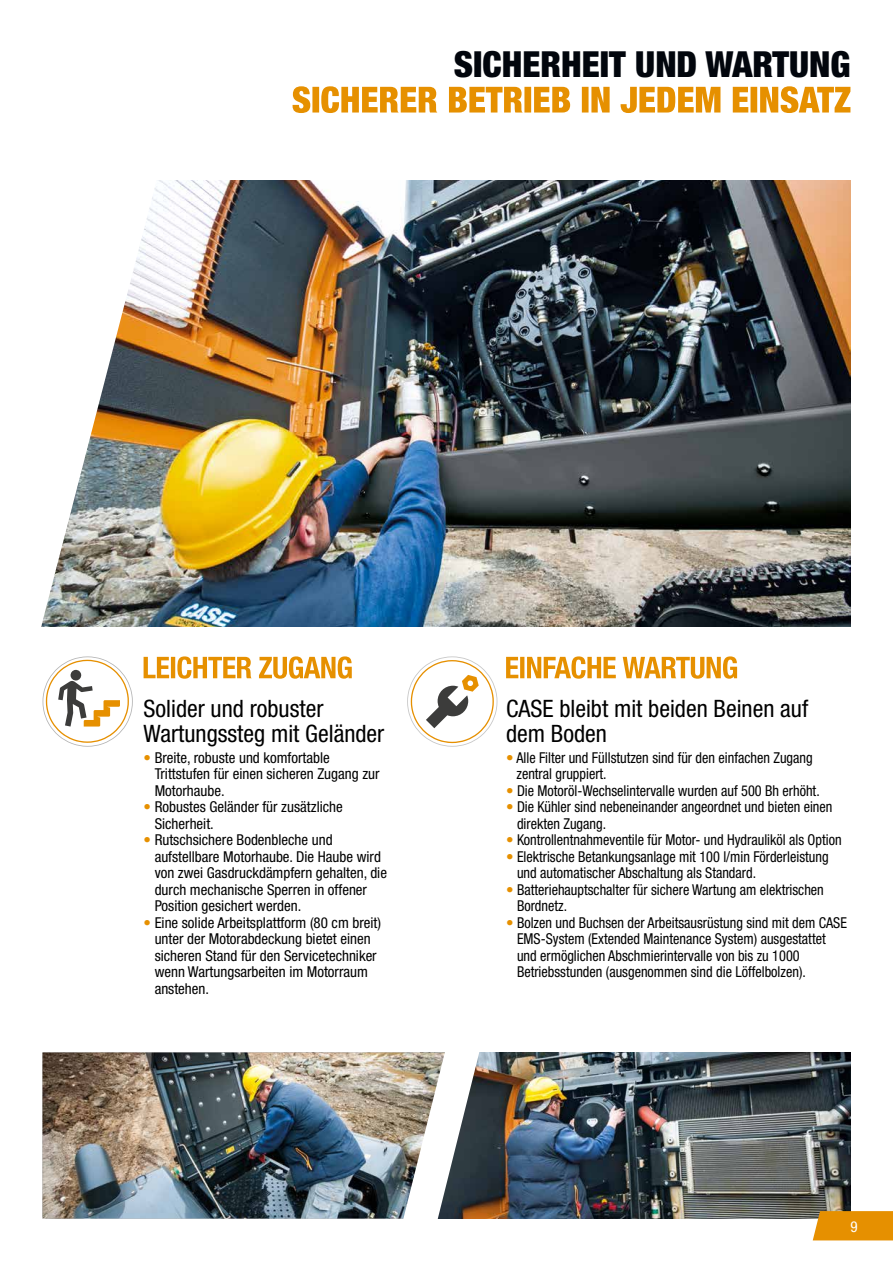
<style>
.page{position:relative;width:893px;height:1263px;background:#fff}
.page>*{position:absolute;margin:0;border:0;box-sizing:border-box;transform-origin:0 0}
.t1{font:900 condensed 36px "Helvetica Neue LT Pro";color:#02060d}
.t2{font:condensed 24px/25.5px "Helvetica Neue LT Pro";color:#000}
.t3{font:condensed 15px/16.5px "Helvetica Neue LT Pro";color:#000;scale:.95 1}
.t4{font:condensed 15px/16.5px "Helvetica Neue LT Pro";color:#000}
.t5{font:condensed 15px "Helvetica Neue LT Pro";color:#fff}
.s1{color:#e69000}
</style>
<div class="page">
<img style="left:169px;top:180px;width:681px;height:447px">
<img style="left:482px;top:1052px;width:368px;height:166px">
<img style="left:43px;top:1052px;width:360px;height:166px">
<svg style="left:813px;top:1211px;width:80px;height:29px;background:#e39108"></svg>
<img style="left:41px;top:180px;width:128px;height:447px">
<img style="left:403px;top:1052px;width:79px;height:167px">
<svg style="left:293px;top:86px;width:557px;height:27px"></svg>
<svg style="left:144px;top:656px;width:208px;height:23px"></svg>
<svg style="left:43px;top:656px;width:90px;height:91px"></svg>
<svg style="left:407px;top:656px;width:90px;height:91px"></svg>
<svg style="left:506px;top:656px;width:231px;height:23px"></svg>
<h1 class="t1" style="left:454px;top:42px;width:398px">SICHERHEIT UND WARTUNG</h1>
<h2 class="t2" style="left:144px;top:695px;width:242px">Solider und robuster<br>Wartungssteg mit Geländer</h2>
<p class="t4" style="left:155px;top:749px;width:226px;text-indent:-11px"><span class="s1">•</span> Breite, robuste und komfortable<br>Trittstufen für einen sicheren Zugang zur<br>Motorhaube.</p>
<p class="t4" style="left:155px;top:799px;width:190px;text-indent:-11px"><span class="s1">•</span> Robustes Geländer für zusätzliche<br>Sicherheit.</p>
<p class="t4" style="left:155px;top:832px;width:234px;text-indent:-11px"><span class="s1">•</span> Rutschsichere Bodenbleche und aufstellbare Motorhaube. Die Haube wird von zwei Gasdruckdämpfern gehalten, die durch mechanische Sperren in offener Position gesichert werden.</p>
<p class="t4" style="left:155px;top:914px;width:228px;text-indent:-11px"><span class="s1">•</span> Eine solide Arbeitsplattform (80 cm breit) unter der Motorabdeckung bietet einen sicheren Stand für den Servicetechniker wenn Wartungsarbeiten im Motorraum anstehen.</p>
<h2 class="t2" style="left:506px;top:695px;width:304px">CASE bleibt mit beiden Beinen auf dem Boden</h2>
<p class="t3" style="left:516px;top:749px;width:313px;text-indent:-10px"><span class="s1">•</span> Alle Filter und Füllstutzen sind für den einfachen Zugang zentral gruppiert.</p>
<p class="t3" style="left:506px;top:782px;width:332px"><span class="s1">•</span> Die Motoröl-Wechselintervalle wurden auf 500 Bh erhöht.</p>
<p class="t3" style="left:517px;top:799px;width:334px;text-indent:-11px"><span class="s1">•</span> Die Kühler sind nebeneinander angeordnet und bieten einen direkten Zugang.</p>
<p class="t3" style="left:506px;top:832px;width:355px"><span class="s1">•</span> Kontrollentnahmeventile für Motor- und Hydrauliköl als Option</p>
<p class="t3" style="left:517px;top:848px;width:329px;text-indent:-11px"><span class="s1">•</span> Elektrische Betankungsanlage mit 100 l/min Förderleistung und automatischer Abschaltung als Standard.</p>
<p class="t3" style="left:517px;top:881px;width:325px;text-indent:-11px"><span class="s1">•</span> Batteriehauptschalter für sichere Wartung am elektrischen<br>Bordnetz.</p>
<p class="t3" style="left:517px;top:914px;width:349px;text-indent:-11px"><span class="s1">•</span> Bolzen und Buchsen der Arbeitsausrüstung sind mit dem CASE EMS-System (Extended Maintenance System) ausgestattet und ermöglichen Abschmierintervalle von bis zu 1000<br>Betriebsstunden (ausgenommen sind die Löffelbolzen).</p>
<p class="t5" style="left:850px;top:1218px;width:9px">9</p>
</div>
